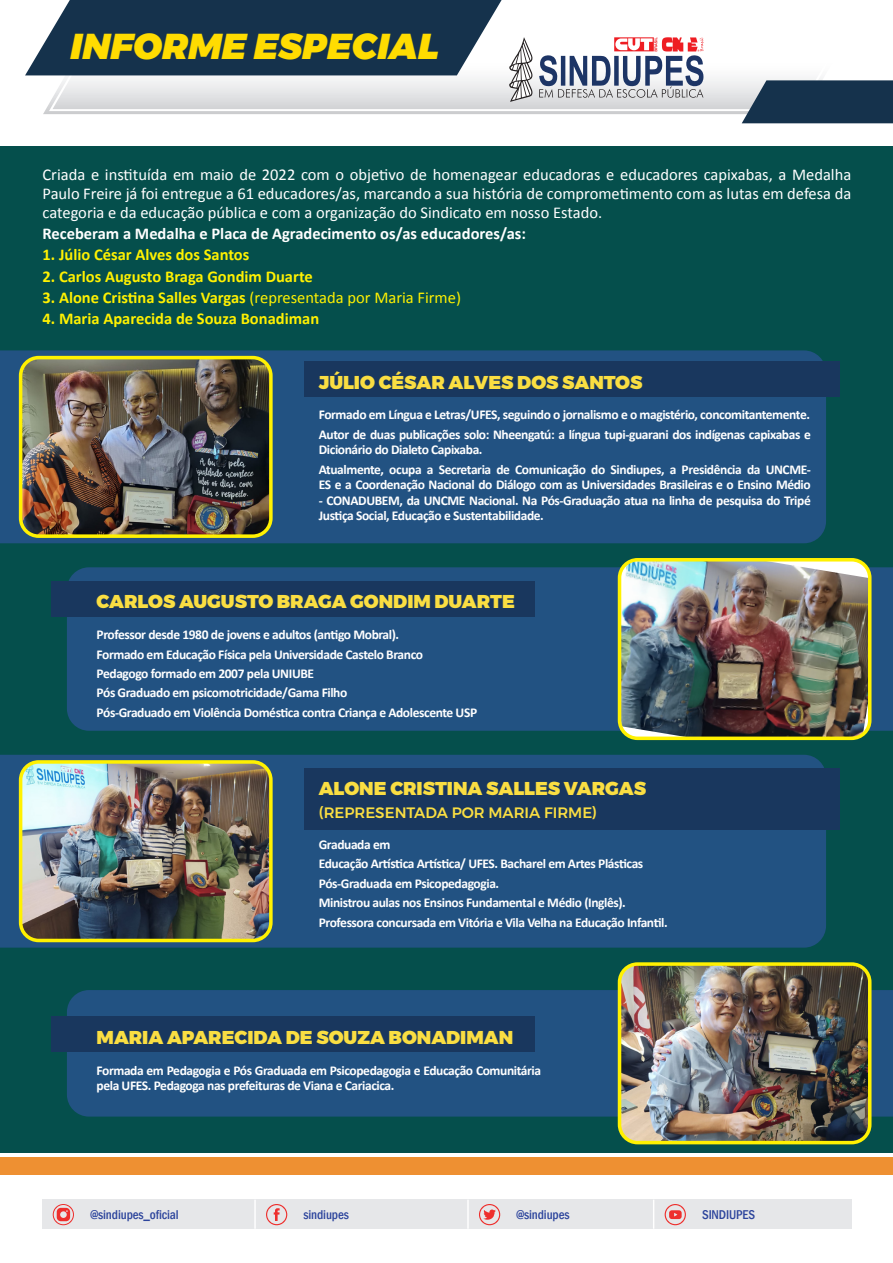
<style>
.page{position:relative;width:893px;height:1263px;background:#fff}
.page>*{position:absolute;margin:0;border:0;box-sizing:border-box;transform-origin:0 0}
.t1{font:italic 900 35.85px "Montserrat";color:#ffdc01}
.t2{font:900 18.6px "Montserrat";color:#fade42}
.t3{font:16.5px/18.9px "Calibri";color:#fff;text-align:justify}
.t4{font:700 16.5px "Calibri";color:#fff101}
.t5{font:700 16.5px "Calibri";color:#fff}
.t6{font:500 15px "Montserrat";color:#fade42}
.t7{font:700 13.5px/15.5px "Calibri";letter-spacing:-.03em;color:#fff}
.t8{font:500 condensed 13.05px "Franklin Gothic";letter-spacing:-.01em;color:#2c449c}
.s1{font-weight:400}
</style>
<div class="page">
<div style="left:42px;top:1199px;width:809px;height:30px;background:#e6e7e9"></div>
<hr style="left:467px;top:1199px;width:2px;height:30px;background:#fff">
<hr style="left:653px;top:1199px;width:1px;height:30px;background:#fff">
<svg style="left:52px;top:1199px;width:416px;height:30px"></svg>
<svg style="left:479px;top:1204px;width:21px;height:21px"></svg>
<svg style="left:665px;top:1204px;width:21px;height:21px"></svg>
<div style="left:43px;top:104px;width:699px;height:10px;background:#cccdcf"></div>
<svg style="left:49px;top:38px;width:774px;height:73px"></svg>
<svg style="left:25px;top:0;width:678px;height:102px"></svg>
<svg style="left:742px;top:80px;width:151px;height:43px"></svg>
<div style="left:0;top:146px;width:893px;height:1006px;background:#054f4c"></div>
<div style="left:0;top:1157px;width:893px;height:18px;background:#ee9032"></div>
<div style="left:0;top:350px;width:826px;height:193px;background:#225282"></div>
<div style="left:67px;top:567px;width:826px;height:164px;background:#225282"></div>
<div style="left:67px;top:990px;width:826px;height:126px;background:#225282"></div>
<div style="left:0;top:755px;width:826px;height:193px;background:#225282"></div>
<div style="left:305px;top:361px;width:535px;height:36px;background:#19375e"></div>
<div style="left:51px;top:581px;width:483px;height:35px;background:#19375e"></div>
<div style="left:51px;top:1016px;width:483px;height:36px;background:#19375e"></div>
<div style="left:305px;top:768px;width:535px;height:61px;background:#19375e"></div>
<img style="left:21px;top:358px;width:250px;height:178px">
<div style="left:19px;top:356px;width:254px;height:182px;border:4px solid #fff101;border-radius:18px"></div>
<img style="left:619px;top:563px;width:251px;height:172px">
<div style="left:618px;top:558px;width:253px;height:182px;border:4px solid #fff101;border-radius:18px"></div>
<img style="left:619px;top:967px;width:251px;height:175px">
<div style="left:618px;top:962px;width:253px;height:182px;border:4px solid #fff101;border-radius:18px"></div>
<img style="left:21px;top:762px;width:250px;height:178px">
<div style="left:19px;top:760px;width:254px;height:182px;border:4px solid #fff101;border-radius:18px"></div>
<h1 class="t1" style="left:70px;top:17px;width:370px">INFORME ESPECIAL</h1>
<p class="t3" style="left:43px;top:165px;width:810px">Criada e instituída em maio de 2022 com o objetivo de homenagear educadoras e educadores capixabas, a Medalha Paulo Freire já foi entregue a 61 educadores/as, marcando a sua história de comprometimento com as lutas em defesa da categoria e da educação pública e com a organização do Sindicato em nosso Estado.</p>
<p class="t5" style="left:43px;top:222px;width:485px">Receberam a Medalha e Placa de Agradecimento os/as educadores/as:</p>
<p class="t4" style="left:43px;top:243px;width:208px">1. Júlio César Alves dos Santos</p>
<p class="t4" style="left:43px;top:265px;width:272px">2. Carlos Augusto Braga Gondim Duarte</p>
<p class="t4" style="left:43px;top:286px;width:420px">3. Alone Cristina Salles Vargas <span class="s1">(representada por Maria Firme)</span></p>
<p class="t4" style="left:43px;top:307px;width:278px">4. Maria Aparecida de Souza Bonadiman</p>
<p class="t2" style="left:319px;top:367px;width:325px">JÚLIO CÉSAR ALVES DOS SANTOS</p>
<p class="t7" style="left:319px;top:407px;width:493px">Formado em Língua e Letras/UFES, seguindo o jornalismo e o magistério, concomitantemente.</p>
<p class="t7" style="left:319px;top:426px;width:494px">Autor de duas publicações solo: Nheengatú: a língua tupi-guarani dos indígenas capixabas e<br>Dicionário do Dialeto Capixaba.</p>
<p class="t7" style="left:319px;top:461px;width:493px">Atualmente, ocupa a Secretaria de Comunicação do Sindiupes, a Presidência da UNCME-<br>ES e a Coordenação Nacional do Diálogo com as Universidades Brasileiras e o Ensino Médio</p>
<p class="t7" style="left:319px;top:492px;width:493px">- CONADUBEM, da UNCME Nacional. Na Pós-Graduação atua na linha de pesquisa do Tripé<br>Justiça Social, Educação e Sustentabilidade.</p>
<p class="t2" style="left:97px;top:587px;width:420px">CARLOS AUGUSTO BRAGA GONDIM DUARTE</p>
<p class="t7" style="left:97px;top:626px;width:304px">Professor desde 1980 de jovens e adultos (antigo Mobral).</p>
<p class="t7" style="left:97px;top:646px;width:328px">Formado em Educação Física pela Universidade Castelo Branco</p>
<p class="t7" style="left:97px;top:665px;width:219px">Pedagogo formado em 2007 pela UNIUBE</p>
<p class="t7" style="left:97px;top:685px;width:252px">Pós Graduado em psicomotricidade/Gama Filho</p>
<p class="t7" style="left:97px;top:704px;width:382px">Pós-Graduado em Violência Doméstica contra Criança e Adolescente USP</p>
<p class="t2" style="left:319px;top:773px;width:329px">ALONE CRISTINA SALLES VARGAS</p>
<p class="t6" style="left:319px;top:800px;width:280px">(REPRESENTADA POR MARIA FIRME)</p>
<p class="t7" style="left:319px;top:836px;width:73px">Graduada em</p>
<p class="t7" style="left:319px;top:856px;width:326px">Educação Artística Artística/ UFES. Bacharel em Artes Plásticas</p>
<p class="t7" style="left:319px;top:875px;width:182px">Pós-Graduada em Psicopedagogia.</p>
<p class="t7" style="left:319px;top:894px;width:309px">Ministrou aulas nos Ensinos Fundamental e Médio (Inglês).</p>
<p class="t7" style="left:319px;top:914px;width:350px">Professora concursada em Vitória e Vila Velha na Educação Infantil.</p>
<p class="t2" style="left:97px;top:1022px;width:418px">MARIA APARECIDA DE SOUZA BONADIMAN</p>
<p class="t7" style="left:97px;top:1062px;width:446px">Formada em Pedagogia e Pós Graduada em Psicopedagogia e Educação Comunitária pela UFES. Pedagoga nas prefeituras de Viana e Cariacica.</p>
<p class="t8" style="left:91px;top:1206px;width:90px">@sindiupes_oficial</p>
<p class="t8" style="left:303px;top:1206px;width:47px">sindiupes</p>
<p class="t8" style="left:516px;top:1206px;width:55px">@sindiupes</p>
<p class="t8" style="left:702px;top:1206px;width:54px">SINDIUPES</p>
</div>
